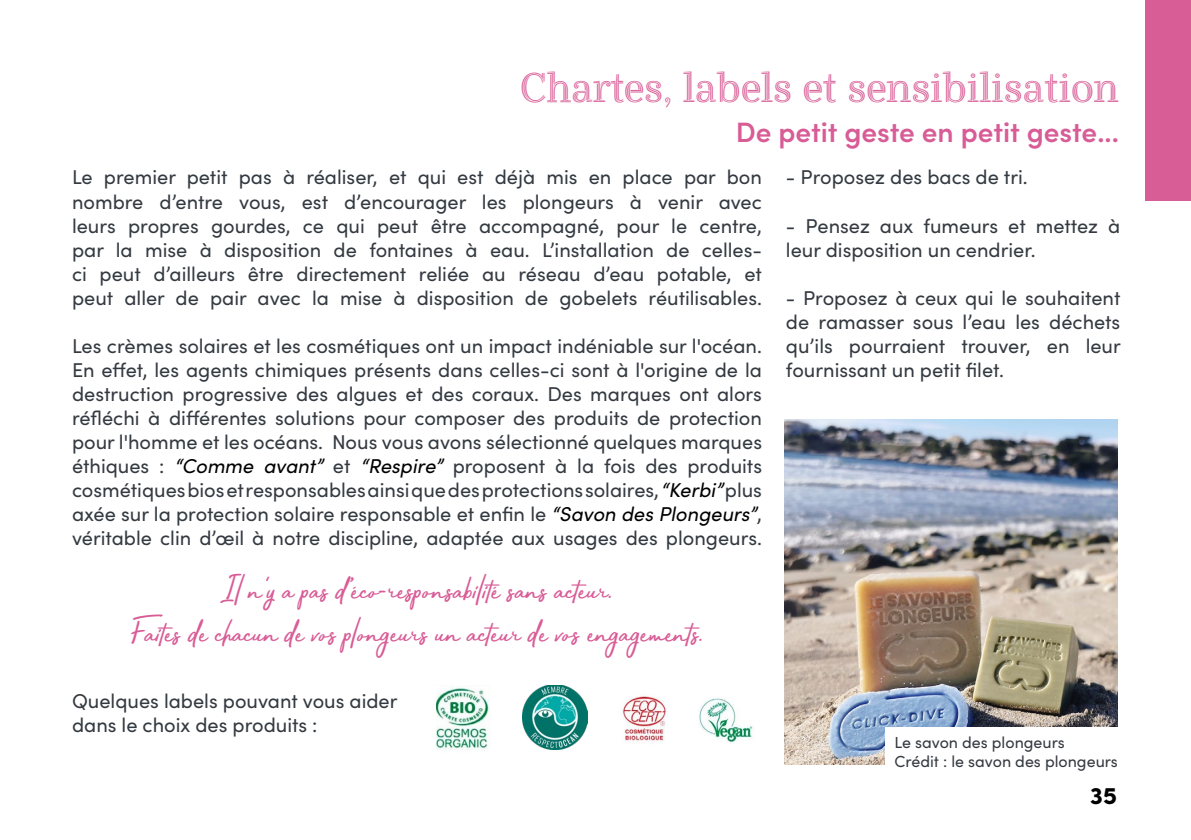
<style>
.page{position:relative;width:1191px;height:840px;background:#fff}
.page>*{position:absolute;margin:0;border:0;box-sizing:border-box;transform-origin:0 0}
.t1{font:42px "Ryman";color:#d85c96}
.t2{font:36px/43.2px "Bahagia";color:#d85c96;text-align:center}
.t3{font:600 28px "Sofia Pro";color:#d85c96}
.t4{font:900 24px "Sofia Pro";color:#000}
.t5{font:20px/24px "Sofia Pro";color:#343a41;text-align:justify}
.t6{font:16px/19.2px "Sofia Pro";color:#343a41}
.s1{font-style:italic;color:#000}
</style>
<div class="page">
<img style="left:437px;top:687px;width:52px;height:63px">
<img style="left:699px;top:698px;width:54px;height:45px">
<img style="left:623px;top:696px;width:43px;height:46px">
<img style="left:522px;top:685px;width:65px;height:64px">
<img style="left:784px;top:420px;width:333px;height:343px">
<div style="left:884px;top:726px;width:239px;height:38px;background:#fff"></div>
<div style="left:1145px;top:0;width:46px;height:200px;background:#d85c96"></div>
<h1 class="t1" style="left:520px;top:64px;width:600px">Chartes, labels et sensibilisation</h1>
<h3 class="t3" style="left:735px;top:111px;width:385px">De petit geste en petit geste...</h3>
<p class="t5" style="left:72px;top:164px;width:691px">Le premier petit pas à réaliser, et qui est déjà mis en place par bon nombre d’entre vous, est d’encourager les plongeurs à venir avec leurs propres gourdes, ce qui peut être accompagné, pour le centre, par la mise à disposition de fontaines à eau. L’installation de celles&shy;ci peut d’ailleurs être directement reliée au réseau d’eau potable, et peut aller de pair avec la mise à disposition de gobelets réutilisables.</p>
<p class="t5" style="left:72px;top:332px;width:691px">Les crèmes solaires et les cosmétiques ont un impact indéniable sur l'océan.<br>En effet, les agents chimiques présents dans celles-ci sont à l'origine de la destruction progressive des algues et des coraux. Des marques ont alors réfléchi à différentes solutions pour composer des produits de protection pour l'homme et les océans. Nous vous avons sélectionné quelques marques éthiques : <span class="s1">“Comme avant”</span> et <span class="s1">“Respire”</span> proposent à la fois des produits cosmétiques bios et responsables ainsi que des protections solaires, <span class="s1">“Kerbi”</span> plus axée sur la protection solaire responsable et enfin le <span class="s1">“Savon des Plongeurs”</span>, véritable clin d’œil à notre discipline, adaptée aux usages des plongeurs.</p>
<p class="t5" style="left:786px;top:164px;width:243px">- Proposez des bacs de tri.</p>
<p class="t5" style="left:786px;top:212px;width:336px">- Pensez aux fumeurs et mettez à leur disposition un cendrier.</p>
<p class="t5" style="left:786px;top:284px;width:336px">- Proposez à ceux qui le souhaitent de ramasser sous l’eau les déchets qu’ils pourraient trouver, en leur fournissant un petit filet.</p>
<h2 class="t2" style="left:131px;top:564px;width:574px">Il n'y a pas d’éco-responsabilité sans acteur.<br>Faites de chacun de vos plongeurs un acteur de vos engagements.</h2>
<p class="t5" style="left:72px;top:687px;width:327px">Quelques labels pouvant vous aider dans le choix des produits :</p>
<p class="t6" style="left:894px;top:731px;width:225px">Le savon des plongeurs<br>Crédit : le savon des plongeurs</p>
<p class="t4" style="left:1090px;top:776px;width:28px">35</p>
</div>
